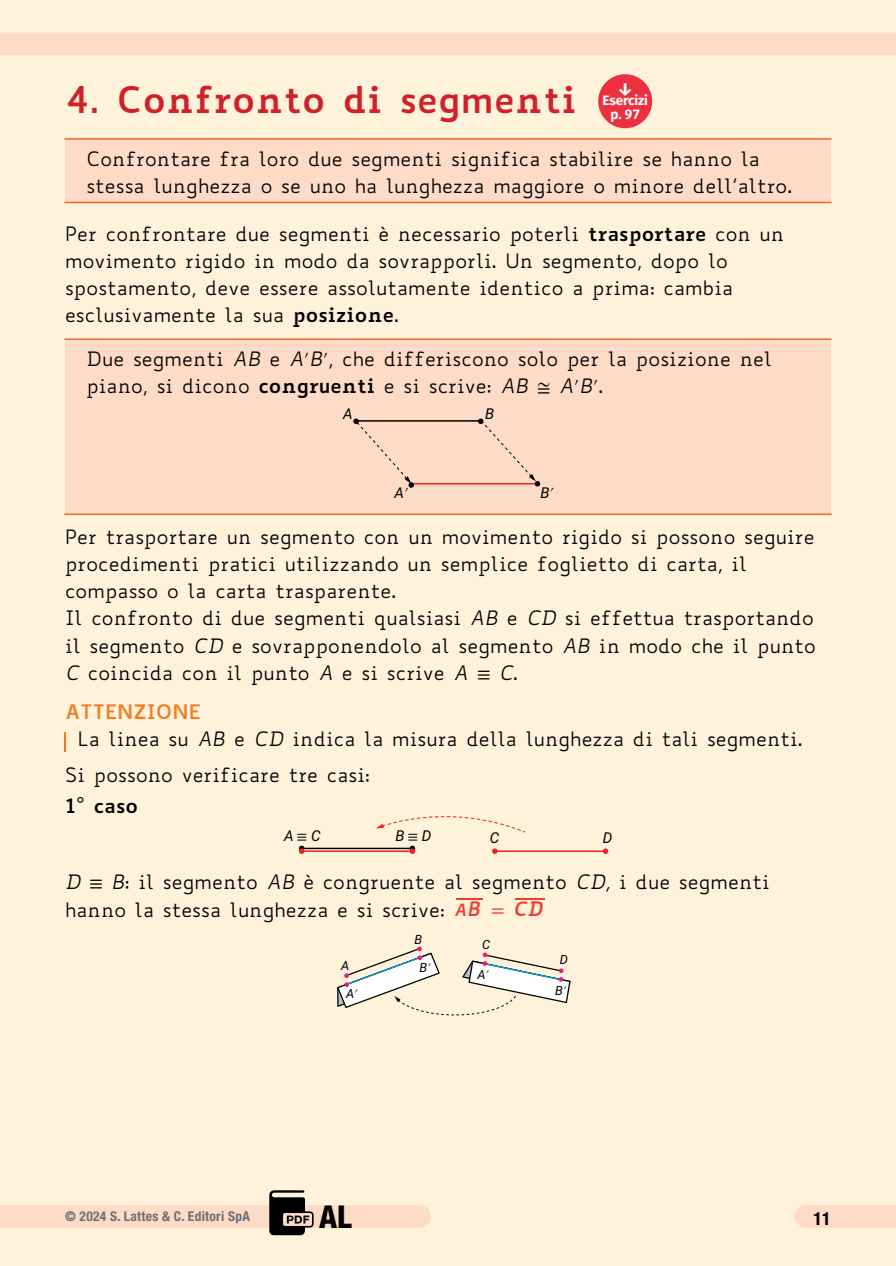
<style>
.page{position:relative;width:896px;height:1266px;background:#fff}
.page>*{position:absolute;margin:0;border:0;box-sizing:border-box;transform-origin:0 0}
.t1{font:700 36px "Biancoenero";letter-spacing:.005em;color:#d02129}
.t2{font:800 condensed 31.5px "Helvetica Neue LT Std";color:#000}
.t3{font:19.5px/27px "Biancoenero";color:#000}
.t4{font:700 19.5px "Biancoenero";color:#f47b22}
.t5{font:700 19.5px "Biancoenero";color:#000}
.t6{font:19.5px "STIX General";color:#ee3e2f;scale:4.93 1}
.t7{font:700 condensed 18px "Helvetica Neue LT Std";color:#000}
.t8{font:700 18px "Fira Sans";color:#fff}
.t9{font:italic 15px "Roboto";color:#000}
.t10{font:700 condensed 13.5px "Helvetica Neue LT Std";letter-spacing:.02em;color:#6c6f74}
.t11{font:700 13.5px/13.5px "Fira Sans";letter-spacing:-.01em;color:#fff;text-align:center}
.t12{font:italic 12.75px "Roboto";color:#000}
.s1{font-weight:700}
.s2{font-style:italic}
.s3{font-family:"STIX General"}
.s4{font-family:"STIX General";font-style:normal}
.s5{font-weight:400}
.s6{font-weight:700;font-style:italic;font-size:16.5px;color:#ee3e2f}
.s7{font-weight:700;font-style:italic;color:#ee3e2f}
.s8{font-family:"STIX General";color:#ee3e2f}
</style>
<div class="page">
<div style="left:0;top:0;width:895px;height:1265px;background:#fef2db"></div>
<div style="left:0;top:33px;width:895px;height:22px;background:#fddbc6"></div>
<div style="left:65px;top:139px;width:765px;height:63px;background:#fddbc6"></div>
<hr style="left:64px;top:202px;width:767px;height:1px;background:#f26623">
<hr style="left:64px;top:138px;width:767px;height:2px;background:#f26623">
<div style="left:65px;top:339px;width:765px;height:175px;background:#fddbc6"></div>
<hr style="left:64px;top:513px;width:767px;height:2px;background:#f26623">
<hr style="left:64px;top:338px;width:767px;height:2px;background:#f26623">
<svg style="left:64px;top:732px;width:2px;height:19px"></svg>
<hr style="left:411px;top:483px;width:125px;height:1px;background:#eb2225">
<svg style="left:353px;top:418px;width:61px;height:69px"></svg>
<hr style="left:356px;top:420px;width:124px;height:1px;background:#000">
<svg style="left:478px;top:418px;width:62px;height:68px"></svg>
<hr style="left:301px;top:847px;width:111px;height:2px;background:#000">
<hr style="left:301px;top:850px;width:111px;height:1px;background:#eb2225">
<svg style="left:299px;top:845px;width:5px;height:8px"></svg>
<svg style="left:409px;top:845px;width:6px;height:8px"></svg>
<hr style="left:495px;top:850px;width:110px;height:1px;background:#eb2225">
<svg style="left:492px;top:848px;width:5px;height:5px"></svg>
<svg style="left:602px;top:848px;width:6px;height:5px"></svg>
<svg style="left:376px;top:816px;width:149px;height:17px"></svg>
<svg style="left:337px;top:946px;width:233px;height:69px"></svg>
<div style="left:598px;top:74px;width:54px;height:54px;background:#ec303f;border-radius:50%"></div>
<div style="left:795px;top:1205px;width:100px;height:22px;background:#fddbc6"></div>
<svg style="left:0;top:1190px;width:431px;height:45px"></svg>
<p class="t8" style="left:617px;top:74px;width:18px">↓</p>
<p class="t11" style="left:602px;top:93px;width:47px">Esercizi p. 97</p>
<h1 class="t1" style="left:65px;top:68px;width:513px">4. Confronto di segmenti</h1>
<p class="t3" style="left:86px;top:145px;width:707px">Confrontare fra loro due segmenti significa stabilire se hanno la stessa lunghezza o se uno ha lunghezza maggiore o minore dell’altro.</p>
<p class="t3" style="left:65px;top:220px;width:720px">Per confrontare due segmenti è necessario poterli <span class="s1">trasportare</span> con un movimento rigido in modo da sovrapporli. Un segmento, dopo lo spostamento, deve essere assolutamente identico a prima: cambia esclusivamente la sua <span class="s1">posizione</span>.</p>
<p class="t3" style="left:86px;top:345px;width:687px">Due segmenti <span class="s2">AB</span> e <span class="s2">A</span><span class="s3">′</span><span class="s2">B</span><span class="s3">′</span>, che differiscono solo per la posizione nel piano, si dicono <span class="s1">congruenti</span> e si scrive: <span class="s2">AB</span> <span class="s3">≅</span> <span class="s2">A</span><span class="s3">′</span><span class="s2">B</span><span class="s3">′</span>.</p>
<p class="t9" style="left:343px;top:402px;width:11px">A</p>
<p class="t9" style="left:485px;top:402px;width:11px">B</p>
<p class="t9" style="left:394px;top:481px;width:14px">A<span class="s4">ʹ</span></p>
<p class="t9" style="left:540px;top:481px;width:14px">B<span class="s4">ʹ</span></p>
<p class="t3" style="left:65px;top:523px;width:752px">Per trasportare un segmento con un movimento rigido si possono seguire procedimenti pratici utilizzando un semplice foglietto di carta, il compasso o la carta trasparente.<br>Il confronto di due segmenti qualsiasi <span class="s2">AB</span> e <span class="s2">CD</span> si effettua trasportando il segmento <span class="s2">CD</span> e sovrapponendolo al segmento <span class="s2">AB</span> in modo che il punto <span class="s2">C</span> coincida con il punto <span class="s2">A</span> e si scrive <span class="s2">A</span> <span class="s3">≡</span> <span class="s2">C</span>.</p>
<p class="t4" style="left:65px;top:695px;width:137px">ATTENZIONE</p>
<p class="t3" style="left:65px;top:721px;width:739px;line-height:35.5px;text-indent:13px">La linea su AB e CD indica la misura della lunghezza di tali segmenti.<br>Si possono verificare tre casi:</p>
<p class="t5" style="left:65px;top:788px;width:74px">1<span class="s5">°</span> caso</p>
<p class="t9" style="left:284px;top:825px;width:38px">A<span class="s4">≡</span> C</p>
<p class="t9" style="left:395px;top:825px;width:37px">B<span class="s4">≡</span> D</p>
<p class="t9" style="left:489px;top:827px;width:11px">C</p>
<p class="t9" style="left:602px;top:827px;width:11px">D</p>
<p class="t3" style="left:65px;top:868px;width:706px"><span class="s2">D</span> <span class="s3">≡</span> <span class="s2">B</span>: il segmento <span class="s2">AB</span> è congruente al segmento <span class="s2">CD,</span> i due segmenti hanno la stessa lunghezza e si scrive: <span class="s6">A</span><sup>¯</sup><span class="s7">B</span> <span class="s8">=</span> <span class="s7">CD</span></p>
<p class="t6" style="left:514px;top:890px;width:8px">¯</p>
<p class="t12" style="left:341px;top:956px;width:10px">A</p>
<p class="t12" style="left:346px;top:984px;width:12px">A<span class="s4">ʹ</span></p>
<p class="t12" style="left:414px;top:930px;width:9px">B</p>
<p class="t12" style="left:419px;top:958px;width:12px">B<span class="s4">ʹ</span></p>
<p class="t12" style="left:482px;top:935px;width:10px">C</p>
<p class="t12" style="left:477px;top:965px;width:12px">A<span class="s4">ʹ</span></p>
<p class="t12" style="left:559px;top:950px;width:10px">D</p>
<p class="t12" style="left:555px;top:981px;width:12px">B<span class="s4">ʹ</span></p>
<p class="t10" style="left:65px;top:1208px;width:186px">© 2024 S. Lattes &amp; C. Editori SpA</p>
<h2 class="t2" style="left:319px;top:1196px;width:34px">AL</h2>
<p class="t7" style="left:813px;top:1207px;width:19px">11</p>
</div>
